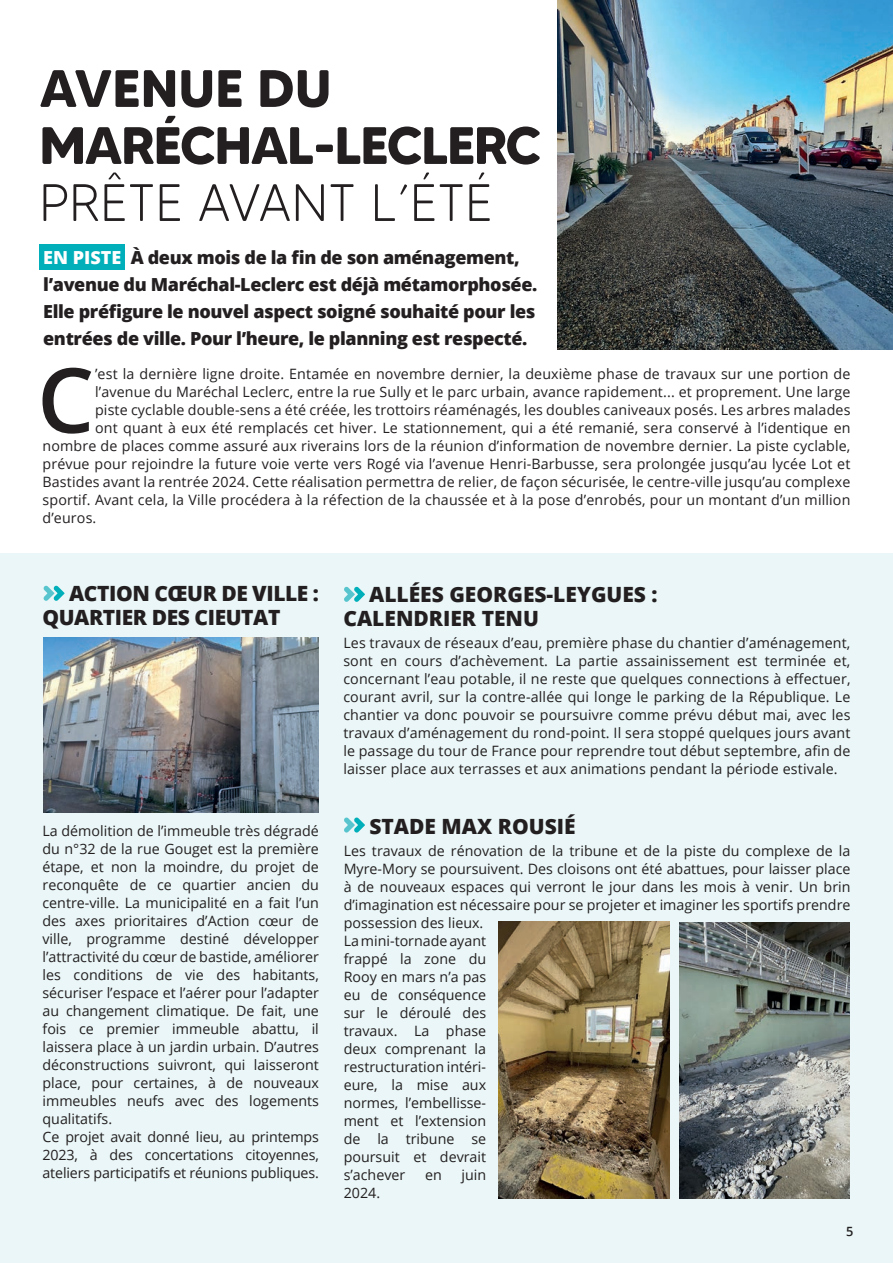
<style>
.page{position:relative;width:893px;height:1263px;background:#fff}
.page>*{position:absolute;margin:0;border:0;box-sizing:border-box;transform-origin:0 0}
.t1{font:600 89.85px "Open Sans";color:#231f20}
.t2{font:700 52.5px/57px "MADE Tommy Soft";letter-spacing:-.03em;color:#231f20}
.t3{font:300 52.5px "MADE Tommy Soft";color:#231f20}
.t4{font:800 21px/24px "Open Sans";color:#231f20}
.t5{font:800 21px/24px "Open Sans";letter-spacing:-.02em;color:#231f20}
.t6{font:800 18px/27px "Open Sans";letter-spacing:-.02em;color:#231f20}
.t7{font:14.25px/18px "Open Sans";color:#231f20}
.t8{font:600 12.75px "Open Sans";color:#231f20}
.s1{color:#fff}
</style>
<div class="page">
<div style="left:0;top:554px;width:893px;height:709px;background:#eaf6f7"></div>
<div style="left:40px;top:244px;width:85px;height:26px;background:#00afb9"></div>
<img style="left:557px;top:0;width:336px;height:350px">
<img style="left:44px;top:638px;width:275px;height:174px">
<img style="left:499px;top:922px;width:170px;height:276px">
<img style="left:680px;top:922px;width:170px;height:276px">
<svg style="left:43px;top:586px;width:22px;height:15px"></svg>
<svg style="left:344px;top:817px;width:21px;height:15px"></svg>
<svg style="left:344px;top:587px;width:21px;height:15px"></svg>
<h2 class="t2" style="left:39px;top:60px;width:504px">AVENUE DU<br>MARÉCHAL-LECLERC</h2>
<h2 class="t3" style="left:39px;top:170px;width:454px">PRÊTE AVANT L’ÉTÉ</h2>
<p class="t6" style="left:43px;top:243px;width:496px"><span class="s1">EN PISTE</span> À deux mois de la fin de son aménagement, l’avenue du Maréchal-Leclerc est déjà métamorphosée.<br>Elle préfigure le nouvel aspect soigné souhaité pour les entrées de ville. Pour l’heure, le planning est respecté.</p>
<h1 class="t1" style="left:37px;top:338px;width:58px">C</h1>
<p class="t7" style="left:95px;top:364px;width:757px">’est la dernière ligne droite. Entamée en novembre dernier, la deuxième phase de travaux sur une portion de</p>
<p class="t7" style="left:95px;top:382px;width:757px">l’avenue du Maréchal Leclerc, entre la rue Sully et le parc urbain, avance rapidement... et proprement. Une large</p>
<p class="t7" style="left:95px;top:400px;width:757px">piste cyclable double-sens a été créée, les trottoirs réaménagés, les doubles caniveaux posés. Les arbres malades</p>
<p class="t7" style="left:95px;top:418px;width:757px">ont quant à eux été remplacés cet hiver. Le stationnement, qui a été remanié, sera conservé à l’identique en</p>
<p class="t7" style="left:43px;top:436px;width:809px">nombre de places comme assuré aux riverains lors de la réunion d’information de novembre dernier. La piste cyclable,</p>
<p class="t7" style="left:43px;top:454px;width:809px">prévue pour rejoindre la future voie verte vers Rogé via l’avenue Henri-Barbusse, sera prolongée jusqu’au lycée Lot et</p>
<p class="t7" style="left:43px;top:472px;width:809px">Bastides avant la rentrée 2024. Cette réalisation permettra de relier, de façon sécurisée, le centre-ville jusqu’au complexe</p>
<p class="t7" style="left:43px;top:490px;width:809px">sportif. Avant cela, la Ville procédera à la réfection de la chaussée et à la pose d’enrobés, pour un montant d’un million</p>
<p class="t7" style="left:43px;top:508px;width:55px">d’euros.</p>
<h3 class="t5" style="left:43px;top:580px;width:278px;text-indent:27px">ACTION CŒUR DE VILLE :<br>QUARTIER DES CIEUTAT</h3>
<p class="t7" style="left:43px;top:821px;width:278px">La démolition de l’immeuble très dégradé du n°32 de la rue Gouget est la première étape, et non la moindre, du projet de reconquête de ce quartier ancien du centre-ville. La municipalité en a fait l’un des axes prioritaires d’Action cœur de ville, programme destiné développer l’attractivité du cœur de bastide, améliorer les conditions de vie des habitants, sécuriser l’espace et l’aérer pour l’adapter au changement climatique. De fait, une fois ce premier immeuble abattu, il laissera place à un jardin urbain. D’autres déconstructions suivront, qui laisseront place, pour certaines, à de nouveaux immeubles neufs avec des logements qualitatifs.<br>Ce projet avait donné lieu, au printemps 2023, à des concertations citoyennes, ateliers participatifs et réunions publiques.</p>
<h3 class="t4" style="left:343px;top:581px;width:316px;text-indent:26px">ALLÉES GEORGES-LEYGUES :<br>CALENDRIER TENU</h3>
<p class="t7" style="left:343px;top:633px;width:509px;text-align:justify">Les travaux de réseaux d’eau, première phase du chantier d’aménagement, sont en cours d’achèvement. La partie assainissement est terminée et, concernant l’eau potable, il ne reste que quelques connections à effectuer, courant avril, sur la contre-allée qui longe le parking de la République. Le chantier va donc pouvoir se poursuivre comme prévu début mai, avec les travaux d’aménagement du rond-point. Il sera stoppé quelques jours avant le passage du tour de France pour reprendre tout début septembre, afin de laisser place aux terrasses et aux animations pendant la période estivale.</p>
<h3 class="t4" style="left:369px;top:813px;width:208px">STADE MAX ROUSIÉ</h3>
<p class="t7" style="left:344px;top:841px;width:508px">Les travaux de rénovation de la tribune et de la piste du complexe de la<br>Myre-Mory se poursuivent. Des cloisons ont été abattues, pour laisser place à de nouveaux espaces qui verront le jour dans les mois à venir. Un brin d’imagination est nécessaire pour se projeter et imaginer les sportifs prendre possession des lieux.<br>La mini-tornade ayant<br>frappé la zone du<br>Rooy en mars n’a pas<br>eu de conséquence<br>sur le déroulé des<br>travaux. La phase<br>deux comprenant la<br>restructuration intéri-<br>eure, la mise aux<br>normes, l’embellisse-<br>ment et l’extension<br>de la tribune se<br>poursuit et devrait<br>s’achever</p>
<p class="t7" style="left:425px;top:1165px;width:18px">en</p>
<p class="t7" style="left:461px;top:1165px;width:26px">juin</p>
<p class="t7" style="left:344px;top:1183px;width:38px">2024.</p>
<p class="t8" style="left:846px;top:1223px;width:9px">5</p>
</div>
